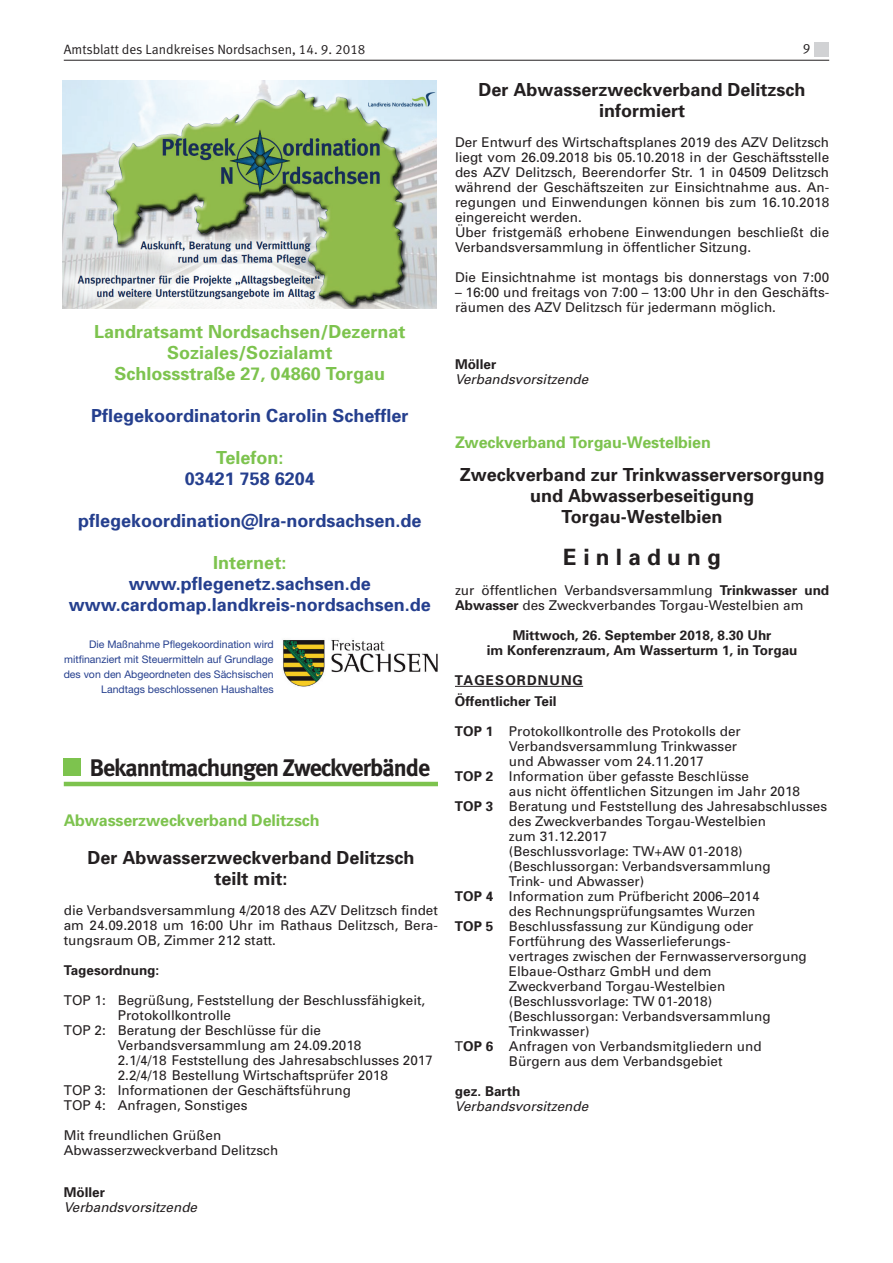
<style>
.page{position:relative;width:893px;height:1263px;background:#fff}
.page>*{position:absolute;margin:0;border:0;box-sizing:border-box;transform-origin:0 0}
.t1{font:24px "Meta Bold LF";letter-spacing:-.04em;color:#231f20}
.t2{font:700 22.5px "Univers";color:#231f20}
.t3{font:700 18px/21px "Univers";color:#231f20;text-align:center}
.t4{font:700 18px/21px "Univers";color:#253f8e;text-align:center}
.t5{font:700 18px/21px "Univers";color:#7dc34e;text-align:center}
.t6{font:700 16.05px "Univers";letter-spacing:-.01em;color:#7dc34e}
.t7{font:13.5px/15px "Univers";color:#231f20}
.t8{font:700 13.5px/15px "Univers";color:#231f20;text-align:center}
.t9{font:italic 13.5px "Univers";color:#231f20}
.t10{font:13.5px "Meta Normal LF";color:#231f20}
.t11{font:10.5px/15px "Helvetica Neue";color:#253f8e;text-align:right}
.s1{font-weight:700}
</style>
<div class="page">
<hr style="left:64px;top:60px;width:765px;height:1px;background:#231f20">
<div style="left:814px;top:43px;width:15px;height:14px;background:#d1d2d4"></div>
<img style="left:63px;top:81px;width:374px;height:227px">
<img style="left:283px;top:640px;width:155px;height:47px">
<hr style="left:64px;top:782px;width:374px;height:4px;background:#7dc34e">
<div style="left:64px;top:759px;width:17px;height:17px;background:#7dc34e"></div>
<hr style="left:455px;top:686px;width:128px;height:1px;background:#231f20">
<p class="t10" style="left:64px;top:41px;width:303px">Amtsblatt des Landkreises Nordsachsen, 14. 9. 2018</p>
<p class="t10" style="left:803px;top:41px;width:9px">9</p>
<h3 class="t5" style="left:94px;top:320px;width:313px">Landratsamt Nordsachsen/Dezernat<br>Soziales/Sozialamt<br>Schlossstraße 27, 04860 Torgau</h3>
<h3 class="t4" style="left:91px;top:404px;width:319px">Pflegekoordinatorin Carolin Scheffler</h3>
<h3 class="t5" style="left:216px;top:446px;width:69px">Telefon:</h3>
<h3 class="t4" style="left:185px;top:467px;width:132px">03421 758 6204</h3>
<h3 class="t4" style="left:78px;top:509px;width:345px">pflegekoordination@lra-nordsachsen.de</h3>
<h3 class="t5" style="left:213px;top:551px;width:75px">Internet:</h3>
<h3 class="t4" style="left:69px;top:572px;width:364px">www.pflegenetz.sachsen.de www.cardomap.landkreis-nordsachsen.de</h3>
<p class="t11" style="left:64px;top:637px;width:211px">Die Maßnahme Pflegekoordination wird mitfinanziert mit Steuermitteln auf Grundlage des von den Abgeordneten des Sächsischen Landtags beschlossenen Haushaltes</p>
<h1 class="t1" style="left:90px;top:753px;width:342px">Bekanntmachungen Zweckverbände</h1>
<p class="t6" style="left:64px;top:810px;width:257px">Abwasserzweckverband Delitzsch</p>
<h3 class="t3" style="left:87px;top:847px;width:329px">Der Abwasserzweckverband Delitzsch teilt mit:</h3>
<p class="t7" style="left:64px;top:903px;width:376px;text-align:justify">die Verbandsversammlung 4/2018 des AZV Delitzsch findet am 24.09.2018 um 16:00 Uhr im Rathaus Delitzsch, Bera&shy;tungsraum OB, Zimmer 212 statt.</p>
<p class="t8" style="left:64px;top:963px;width:97px">Tagesordnung:</p>
<p class="t7" style="left:64px;top:993px;width:363px">TOP 1: Begrüßung, Feststellung der Beschlussfähigkeit,</p>
<p class="t7" style="left:118px;top:1008px;width:115px">Protokollkontrolle</p>
<p class="t7" style="left:64px;top:1023px;width:259px">TOP 2: Beratung der Beschlüsse für die</p>
<p class="t7" style="left:118px;top:1038px;width:245px">Verbandsversammlung am 24.09.2018</p>
<p class="t7" style="left:118px;top:1053px;width:317px">2.1/4/18 Feststellung des Jahresabschlusses 2017</p>
<p class="t7" style="left:118px;top:1068px;width:272px">2.2/4/18 Bestellung Wirtschaftsprüfer 2018</p>
<p class="t7" style="left:64px;top:1083px;width:289px">TOP 3: Informationen der Geschäftsführung</p>
<p class="t7" style="left:64px;top:1098px;width:185px">TOP 4: Anfragen, Sonstiges</p>
<p class="t7" style="left:64px;top:1128px;width:216px">Mit freundlichen Grüßen<br>Abwasserzweckverband Delitzsch</p>
<p class="t8" style="left:64px;top:1185px;width:43px">Möller</p>
<p class="t9" style="left:64px;top:1199px;width:135px">Verbandsvorsitzende</p>
<h3 class="t3" style="left:479px;top:78px;width:329px">Der Abwasserzweckverband Delitzsch informiert</h3>
<p class="t7" style="left:455px;top:134px;width:376px">Der Entwurf des Wirtschaftsplanes 2019 des AZV Delitzsch liegt vom 26.09.2018 bis 05.10.2018 in der Geschäftsstelle des AZV Delitzsch, Beerendorfer Str. 1 in 04509 Delitzsch während der Geschäftszeiten zur Einsichtnahme aus. An&shy;regungen und Einwendungen können bis zum 16.10.2018 eingereicht werden.<br>Über fristgemäß erhobene Einwendungen beschließt die Verbandsversammlung in öffentlicher Sitzung.</p>
<p class="t7" style="left:455px;top:269px;width:376px">Die Einsichtnahme ist montags bis donnerstags von 7:00</p>
<p class="t7" style="left:455px;top:284px;width:376px">– 16:00 und freitags von 7:00 – 13:00 Uhr in den Geschäfts&shy;räumen des AZV Delitzsch für jedermann möglich.</p>
<p class="t8" style="left:455px;top:356px;width:43px">Möller</p>
<p class="t9" style="left:455px;top:370px;width:135px">Verbandsvorsitzende</p>
<p class="t6" style="left:455px;top:432px;width:257px">Zweckverband Torgau-Westelbien</p>
<h3 class="t3" style="left:460px;top:463px;width:366px">Zweckverband zur Trinkwasserversorgung und Abwasserbeseitigung<br>Torgau-Westelbien</h3>
<h2 class="t2" style="left:563px;top:543px;width:159px">E i n l a d u n g</h2>
<p class="t7" style="left:455px;top:582px;width:376px">zur öffentlichen Verbandsversammlung <span class="s1">Trinkwasser und<br>Abwasser</span> des Zweckverbandes Torgau-Westelbien am</p>
<p class="t8" style="left:487px;top:627px;width:312px">Mittwoch, 26. September 2018, 8.30 Uhr<br>im Konferenzraum, Am Wasserturm 1, in Torgau</p>
<p class="t8" style="left:455px;top:669px;width:130px;line-height:21px;text-align:left">TAGESORDNUNG<br>Öffentlicher Teil</p>
<p class="t7" style="left:455px;top:723px;width:287px"><span class="s1">TOP 1</span> Protokollkontrolle des Protokolls der</p>
<p class="t7" style="left:509px;top:738px;width:230px">Verbandsversammlung Trinkwasser</p>
<p class="t7" style="left:509px;top:753px;width:197px">und Abwasser vom 24.11.2017</p>
<p class="t7" style="left:455px;top:768px;width:296px"><span class="s1">TOP 2</span> Information über gefasste Beschlüsse</p>
<p class="t7" style="left:509px;top:783px;width:293px">aus nicht öffentlichen Sitzungen im Jahr 2018</p>
<p class="t7" style="left:455px;top:798px;width:374px"><span class="s1">TOP 3</span> Beratung und Feststellung des Jahresabschlusses</p>
<p class="t7" style="left:509px;top:813px;width:258px">des Zweckverbandes Torgau-Westelbien</p>
<p class="t7" style="left:509px;top:828px;width:100px">zum 31.12.2017</p>
<p class="t7" style="left:509px;top:843px;width:235px">(Beschlussvorlage: TW+AW 01-2018)</p>
<p class="t7" style="left:509px;top:858px;width:263px">(Beschlussorgan: Verbandsversammlung</p>
<p class="t7" style="left:509px;top:873px;width:137px">Trink- und Abwasser)</p>
<p class="t7" style="left:455px;top:888px;width:306px"><span class="s1">TOP 4</span> Information zum Prüfbericht 2006–2014</p>
<p class="t7" style="left:509px;top:903px;width:248px">des Rechnungsprüfungsamtes Wurzen</p>
<p class="t7" style="left:455px;top:918px;width:300px"><span class="s1">TOP 5</span> Beschlussfassung zur Kündigung oder</p>
<p class="t7" style="left:509px;top:933px;width:223px">Fortführung des Wasserlieferungs-</p>
<p class="t7" style="left:509px;top:948px;width:299px">vertrages zwischen der Fernwasserversorgung</p>
<p class="t7" style="left:509px;top:963px;width:204px">Elbaue-Ostharz GmbH und dem</p>
<p class="t7" style="left:509px;top:978px;width:218px">Zweckverband Torgau-Westelbien</p>
<p class="t7" style="left:509px;top:993px;width:205px">(Beschlussvorlage: TW 01-2018)</p>
<p class="t7" style="left:509px;top:1008px;width:263px">(Beschlussorgan: Verbandsversammlung</p>
<p class="t7" style="left:509px;top:1023px;width:82px">Trinkwasser)</p>
<p class="t7" style="left:455px;top:1038px;width:308px">T<span class="s1">OP 6</span> Anfragen von Verbandsmitgliedern und</p>
<p class="t7" style="left:509px;top:1053px;width:215px">Bürgern aus dem Verbandsgebiet</p>
<p class="t8" style="left:455px;top:1083px;width:67px">gez. Barth</p>
<p class="t9" style="left:455px;top:1098px;width:135px">Verbandsvorsitzende</p>
</div>
